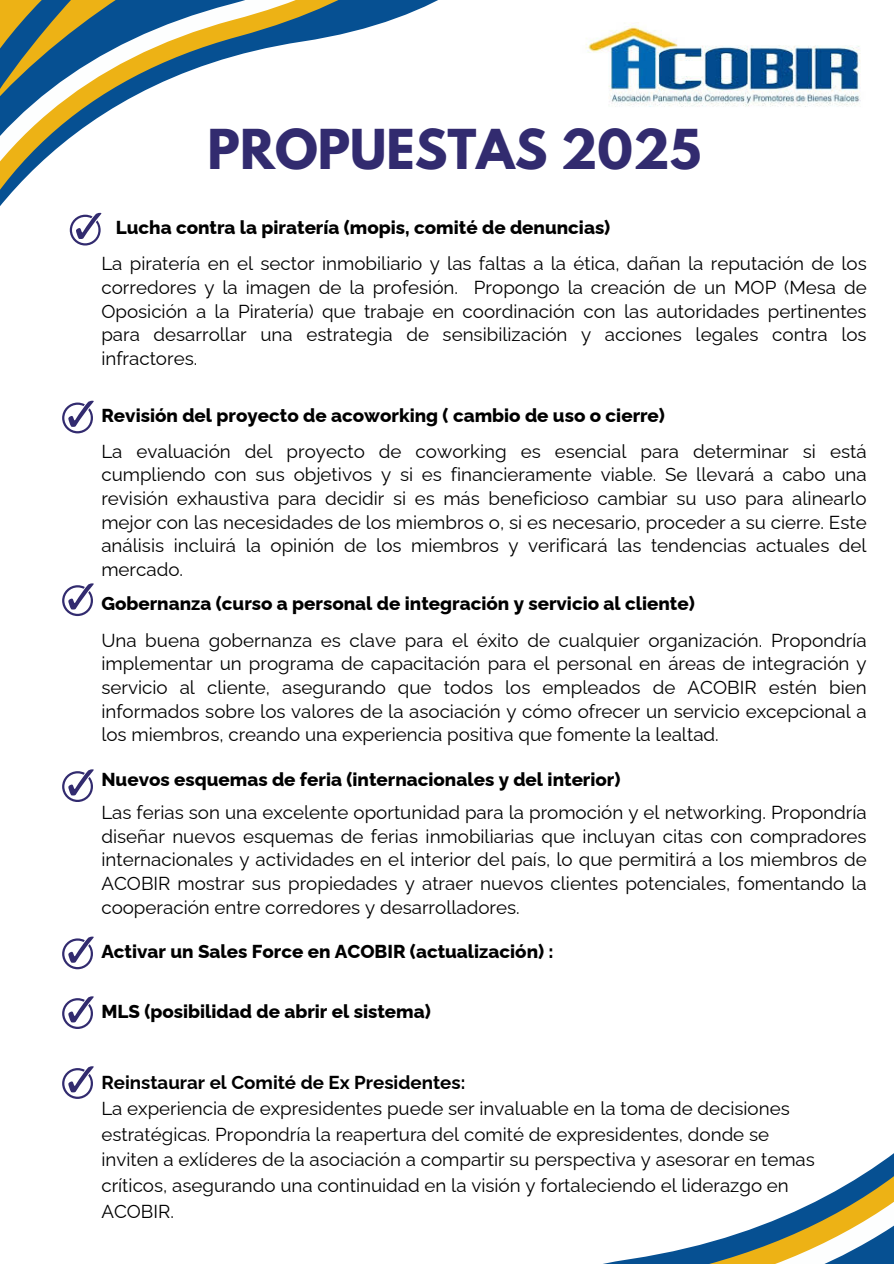
<style>
.page{position:relative;width:894px;height:1264px;background:#fff}
.page>*{position:absolute;margin:0;border:0;box-sizing:border-box;transform-origin:0 0}
.t1{font:700 48.75px "League Spartan";color:#322b6f}
.t2{font:18.75px/23.7px "Raleway";color:#000;text-align:justify}
.t3{font:800 18.75px "Raleway";color:#000}
.t4{font:700 18.75px "Raleway";color:#000}
</style>
<div class="page">
<svg style="left:81px;top:0;width:357px;height:246px"></svg>
<svg style="left:637px;top:1154px;width:256px;height:109px"></svg>
<svg style="left:0;top:0;width:297px;height:245px"></svg>
<svg style="left:62px;top:401px;width:32px;height:32px"></svg>
<img style="left:585px;top:22px;width:276px;height:85px">
<svg style="left:62px;top:583px;width:32px;height:33px"></svg>
<svg style="left:62px;top:769px;width:32px;height:33px"></svg>
<svg style="left:62px;top:936px;width:32px;height:33px"></svg>
<svg style="left:62px;top:996px;width:32px;height:32px"></svg>
<svg style="left:62px;top:1066px;width:32px;height:32px"></svg>
<p class="t1" style="left:207px;top:125px;width:494px">PROPUESTAS 2025</p>
<p class="t3" style="left:116px;top:217px;width:496px">Lucha contra la piratería (mopis, comité de denuncias)</p>
<h2 class="t2" style="left:101px;top:252px;width:766px">La piratería en el sector inmobiliario y las faltas a la ética, dañan la reputación de los corredores y la imagen de la profesión. Propongo la creación de un MOP (Mesa de Oposición a la Piratería) que trabaje en coordinación con las autoridades pertinentes para desarrollar una estrategia de sensibilización y acciones legales contra los infractores.</h2>
<p class="t3" style="left:101px;top:404px;width:565px">Revisión del proyecto de acoworking ( cambio de uso o cierre)</p>
<p class="t2" style="left:101px;top:439px;width:766px">La evaluación del proyecto de coworking es esencial para determinar si está cumpliendo con sus objetivos y si es financieramente viable. Se llevará a cabo una revisión exhaustiva para decidir si es más beneficioso cambiar su uso para alinearlo mejor con las necesidades de los miembros o, si es necesario, proceder a su cierre. Este análisis incluirá la opinión de los miembros y verificará las tendencias actuales del mercado.</p>
<h1 class="t3" style="left:101px;top:592px;width:595px">Gobernanza (curso a personal de integración y servicio al cliente)</h1>
<p class="t2" style="left:101px;top:628px;width:766px">Una buena gobernanza es clave para el éxito de cualquier organización. Propondría implementar un programa de capacitación para el personal en áreas de integración y servicio al cliente, asegurando que todos los empleados de ACOBIR estén bien informados sobre los valores de la asociación y cómo ofrecer un servicio excepcional a los miembros, creando una experiencia positiva que fomente la lealtad.</p>
<p class="t3" style="left:101px;top:768px;width:520px">Nuevos esquemas de feria (internacionales y del interior)</p>
<h2 class="t2" style="left:101px;top:800px;width:766px">Las ferias son una excelente oportunidad para la promoción y el networking. Propondría diseñar nuevos esquemas de ferias inmobiliarias que incluyan citas con compradores internacionales y actividades en el interior del país, lo que permitirá a los miembros de ACOBIR mostrar sus propiedades y atraer nuevos clientes potenciales, fomentando la cooperación entre corredores y desarrolladores.</h2>
<p class="t3" style="left:101px;top:940px;width:453px">Activar un Sales Force en ACOBIR (actualización) :</p>
<h2 class="t3" style="left:101px;top:1000px;width:331px">MLS (posibilidad de abrir el sistema)</h2>
<p class="t4" style="left:101px;top:1071px;width:365px">Reinstaurar el Comité de Ex Presidentes:</p>
<p class="t2" style="left:101px;top:1095px;width:714px;line-height:25.8px;text-align:left">La experiencia de expresidentes puede ser invaluable en la toma de decisiones estratégicas. Propondría la reapertura del comité de expresidentes, donde se inviten a exlíderes de la asociación a compartir su perspectiva y asesorar en temas críticos, asegurando una continuidad en la visión y fortaleciendo el liderazgo en ACOBIR.</p>
</div>
